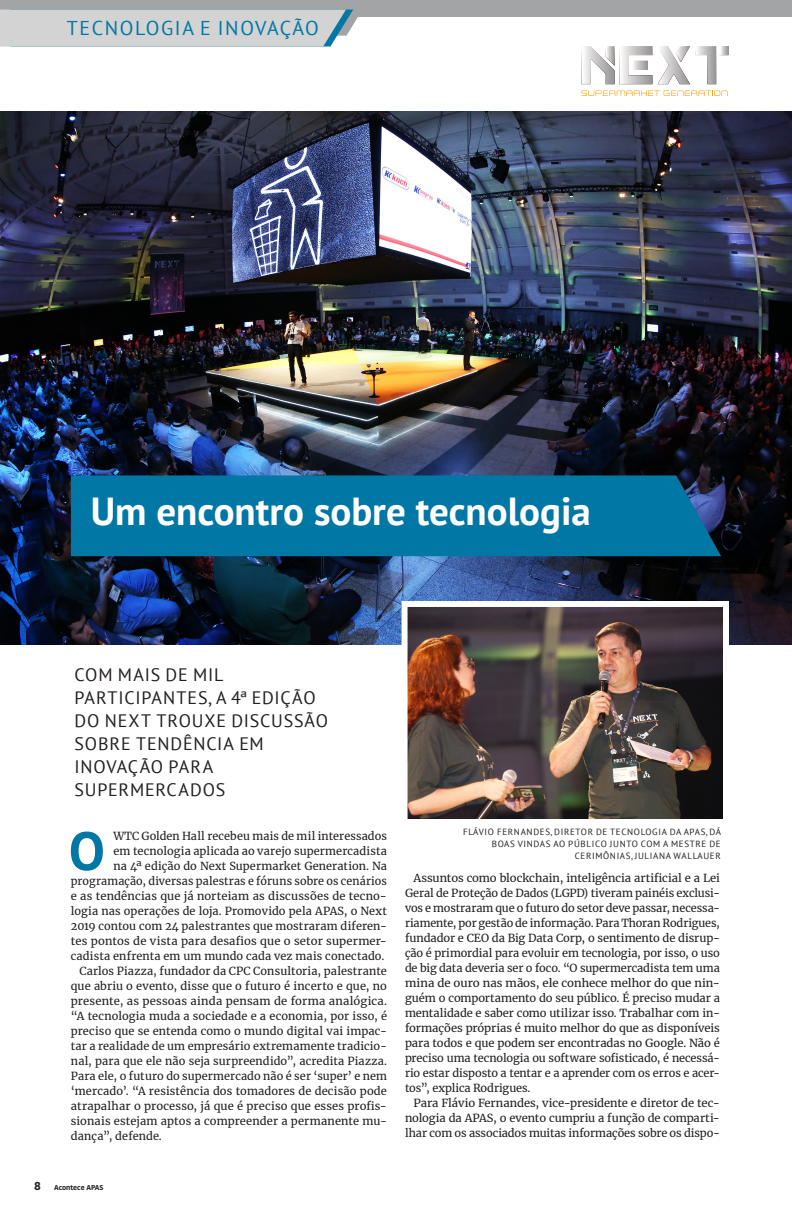
<style>
.page{position:relative;width:792px;height:1224px;background:#fff}
.page>*{position:absolute;margin:0;border:0;box-sizing:border-box;transform-origin:0 0}
.TEXTO{font:700 53.9px "PT Sans";color:#0077a4}
.t1{font:700 39px "PT Sans";color:#fff}
.t2{font:20px "PT Sans";letter-spacing:.08em;color:#0077a4}
.OLHO{font:18px/23px "PT Sans";letter-spacing:.045em;color:#231f20}
.t3{font:700 12px "Kohinoor Bangla";color:#231f20}
.TEXTO_com_paragrafo{font:11px/15px "Merriweather";letter-spacing:-.005em;color:#231f20;text-align:justify}
.TEXTO-2{font:11px/15px "Merriweather";letter-spacing:.01em;color:#231f20;text-align:right}
.legenda1{font:9px/12px "PT Sans";letter-spacing:.075em;color:#231f20;text-align:right}
.t4{font:700 7px "Kohinoor Bangla";letter-spacing:-.005em;color:#231f20}
</style>
<div class="page">
<img style="left:0;top:111px;width:792px;height:534px">
<div style="left:0;top:0;width:792px;height:17px;background:#a2a4a5"></div>
<div style="left:71px;top:475px;width:650px;height:81px;background:#0077a4"></div>
<svg style="left:0;top:9px;width:358px;height:38px;background:#ccd0d2"></svg>
<img style="left:409px;top:608px;width:313px;height:210px">
<div style="left:402px;top:601px;width:327px;height:224px;border:6px solid #fff"></div>
<svg style="left:581px;top:90px;width:147px;height:6px"></svg>
<svg style="left:581px;top:46px;width:147px;height:38px"></svg>
<svg style="left:632px;top:61px;width:15px;height:8px"></svg>
<p class="t2" style="left:67px;top:16px;width:254px">TECNOLOGIA E INOVAÇÃO</p>
<p class="t1" style="left:91px;top:485px;width:502px">Um encontro sobre tecnologia</p>
<p class="OLHO" style="left:74px;top:663px;width:255px">COM MAIS DE MIL<br>PARTICIPANTES, A 4ª EDIÇÃO<br>DO NEXT TROUXE DISCUSSÃO<br>SOBRE TENDÊNCIA EM<br>INOVAÇÃO PARA<br>SUPERMERCADOS</p>
<p class="TEXTO-2" style="left:71px;top:828px;width:318px">WTC Golden Hall recebeu mais de mil interessados<br>em tecnologia aplicada ao varejo supermercadista<br>na 4ª edição do Next Supermarket Generation. Na programação, diversas palestras e fóruns sobre os cenários e as tendências que já norteiam as discussões de tecno&shy;logia nas operações de loja. Promovido pela APAS, o Next 2019 contou com 24 palestrantes que mostraram diferen&shy;tes pontos de vista para desafios que o setor supermer&shy;cadista enfrenta em um mundo cada vez mais conectado.</p>
<p class="TEXTO_com_paragrafo" style="left:71px;top:963px;width:318px;text-indent:9px">Carlos Piazza, fundador da CPC Consultoria, palestrante que abriu o evento, disse que o futuro é incerto e que, no presente, as pessoas ainda pensam de forma analógica. “A tecnologia muda a sociedade e a economia, por isso, é preciso que se entenda como o mundo digital vai impac&shy;tar a realidade de um empresário extremamente tradicio&shy;nal, para que ele não seja surpreendido”, acredita Piazza.<br>Para ele, o futuro do supermercado não é ser ‘super’ e nem ‘mercado’. “A resistência dos tomadores de decisão pode atrapalhar o processo, já que é preciso que esses profis&shy;sionais estejam aptos a compreender a permanente mu&shy;dança”, defende.</p>
<p class="TEXTO" style="left:69px;top:815px;width:38px">O</p>
<p class="t3" style="left:34px;top:1175px;width:8px">8</p>
<p class="t4" style="left:54px;top:1182px;width:51px">Acontece APAS</p>
<p class="legenda1" style="left:463px;top:825px;width:259px">FLÁVIO FERNANDES, DIRETOR DE TECNOLOGIA DA APAS, DÁ<br>BOAS VINDAS AO PÚBLICO JUNTO COM A MESTRE DE<br>CERIMÔNIAS, JULIANA WALLAUER</p>
<p class="TEXTO_com_paragrafo" style="left:405px;top:870px;width:317px;text-indent:9px">Assuntos como blockchain, inteligência artificial e a Lei Geral de Proteção de Dados (LGPD) tiveram painéis exclusi&shy;vos e mostraram que o futuro do setor deve passar, necessa&shy;riamente, por gestão de informação. Para Thoran Rodrigues, fundador e CEO da Big Data Corp, o sentimento de disrup&shy;ção é primordial para evoluir em tecnologia, por isso, o uso de big data deveria ser o foco. “O supermercadista tem uma mina de ouro nas mãos, ele conhece melhor do que nin&shy;guém o comportamento do seu público. É preciso mudar a mentalidade e saber como utilizar isso. Trabalhar com in&shy;formações próprias é muito melhor do que as disponíveis para todos e que podem ser encontradas no Google. Não é preciso uma tecnologia ou software sofisticado, é necessá&shy;rio estar disposto a tentar e a aprender com os erros e acer&shy;tos”, explica Rodrigues.</p>
<p class="TEXTO_com_paragrafo" style="left:405px;top:1095px;width:317px;text-indent:9px">Para Flávio Fernandes, vice-presidente e diretor de tec&shy;nologia da APAS, o evento cumpriu a função de comparti&shy;lhar com os associados muitas informações sobre os dispo-</p>
</div>
